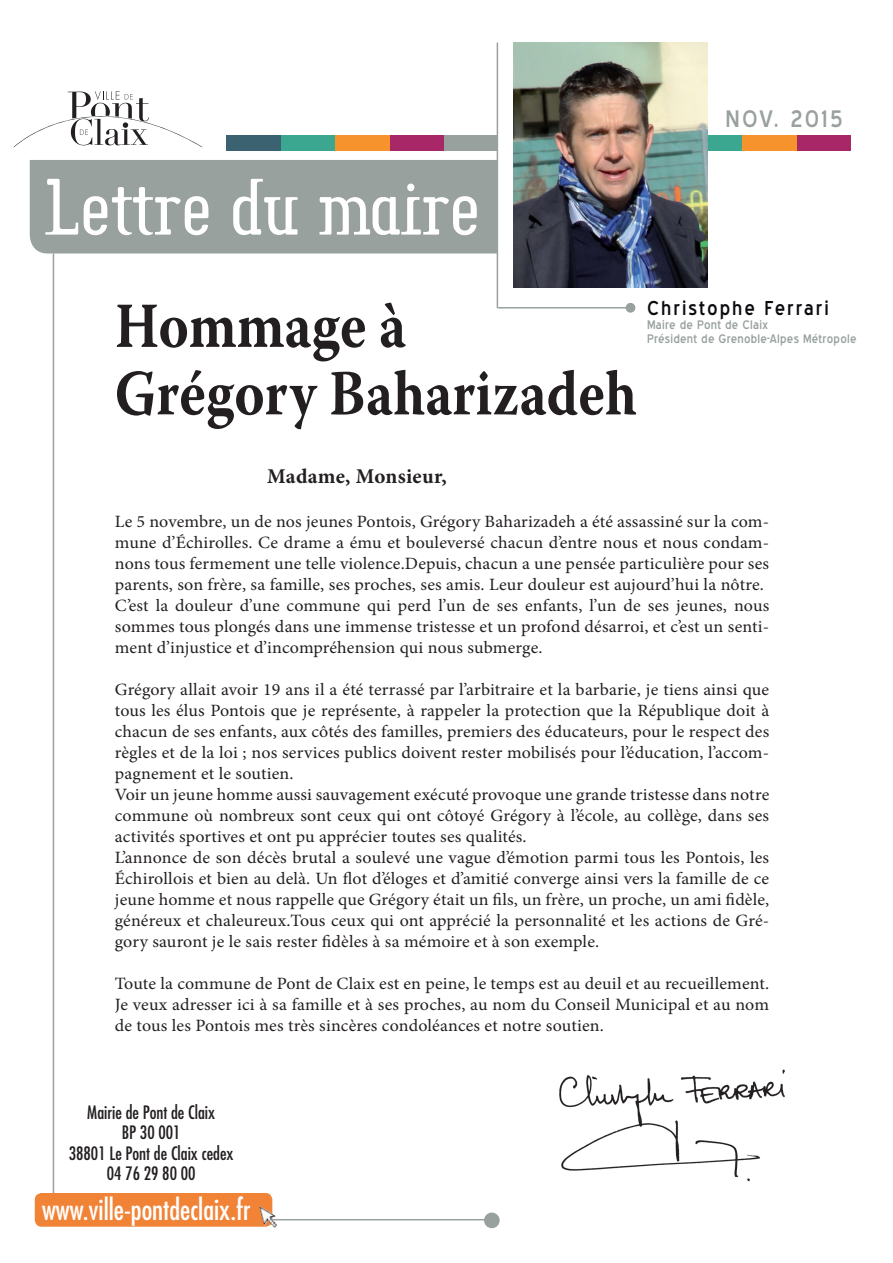
<style>
.page{position:relative;width:893px;height:1263px;background:#fff}
.page>*{position:absolute;margin:0;border:0;box-sizing:border-box;transform-origin:0 0}
.t1{font:73.5px "Tower Print US";color:#fff;scale:.94 1}
.t2{font:700 64.05px/67.5px "Warnock Pro";color:#231f20;scale:.86 1}
.t3{font:condensed 28.2px "Futura";color:#fff}
.t4{font:23.1px "Blue Highway";letter-spacing:.1em;color:#98a19d}
.t5{font:700 21px "Minion Pro";letter-spacing:.015em;color:#231f20}
.t6{font:19.5px "Blue Highway";letter-spacing:.1em;color:#0e0b10}
.t7{font:condensed 18px/20.2px "Futura";color:#231f20;text-align:center}
.t8{font:17.25px/21px "Minion Pro";letter-spacing:.01em;color:#231f20;scale:1.04 1}
.t9{font:12px/14.4px "Blue Highway";letter-spacing:.02em;color:#98a19d}
</style>
<div class="page">
<div style="left:444px;top:135px;width:53px;height:16px;background:#98a19d"></div>
<div style="left:389px;top:135px;width:55px;height:16px;background:#a82867"></div>
<div style="left:335px;top:135px;width:54px;height:16px;background:#f7932c"></div>
<div style="left:280px;top:135px;width:55px;height:16px;background:#3ba791"></div>
<div style="left:226px;top:135px;width:54px;height:16px;background:#3b6271"></div>
<div style="left:626px;top:303px;width:9px;height:10px;background:#98a19d;border-radius:50%"></div>
<svg style="left:14px;top:91px;width:188px;height:56px"></svg>
<div style="left:30px;top:160px;width:467px;height:93px;background:#98a19d"></div>
<hr style="left:53px;top:253px;width:1px;height:967px;background:#98a19d">
<hr style="left:54px;top:1219px;width:443px;height:1px;background:#98a19d">
<div style="left:484px;top:1212px;width:16px;height:16px;background:#98a19d;border-radius:50%"></div>
<hr style="left:497px;top:43px;width:1px;height:265px;background:#98a19d">
<div style="left:796px;top:135px;width:55px;height:16px;background:#a82867"></div>
<div style="left:742px;top:135px;width:54px;height:16px;background:#f7932c"></div>
<div style="left:687px;top:135px;width:55px;height:16px;background:#3ba791"></div>
<hr style="left:498px;top:307px;width:132px;height:1px;background:#98a19d">
<img style="left:514px;top:43px;width:193px;height:244px">
<div style="left:35px;top:1193px;width:237px;height:34px;background:#f18336;border-radius:7px"></div>
<img style="left:259px;top:1206px;width:18px;height:22px">
<img style="left:559px;top:1069px;width:226px;height:113px">
<h1 class="t1" style="left:44px;top:161px;width:466px">Lettre du maire</h1>
<h3 class="t4" style="left:725px;top:105px;width:119px">NOV. 2015</h3>
<h2 class="t2" style="left:115px;top:291px;width:609px">Hommage à<br>Grégory Baharizadeh</h2>
<p class="t5" style="left:267px;top:461px;width:181px">Madame, Monsieur,</p>
<p class="t6" style="left:647px;top:296px;width:183px">Christophe Ferrari</p>
<p class="t9" style="left:647px;top:317px;width:211px">Maire de Pont de Claix<br>Président de Grenoble-Alpes Métropole</p>
<p class="t8" style="left:115px;top:511px;width:631px">Le 5 novembre, un de nos jeunes Pontois, Grégory Baharizadeh a été assassiné sur la com&shy;mune d’Échirolles. Ce drame a ému et bouleversé chacun d’entre nous et nous condam&shy;nons tous fermement une telle violence.Depuis, chacun a une pensée particulière pour ses parents, son frère, sa famille, ses proches, ses amis. Leur douleur est aujourd’hui la nôtre.<br>C’est la douleur d’une commune qui perd l’un de ses enfants, l’un de ses jeunes, nous sommes tous plongés dans une immense tristesse et un profond désarroi, et c’est un senti&shy;ment d’injustice et d’incompréhension qui nous submerge.</p>
<p class="t8" style="left:115px;top:679px;width:631px">Grégory allait avoir 19 ans il a été terrassé par l’arbitraire et la barbarie, je tiens ainsi que tous les élus Pontois que je représente, à rappeler la protection que la République doit à chacun de ses enfants, aux côtés des familles, premiers des éducateurs, pour le respect des règles et de la loi ; nos services publics doivent rester mobilisés pour l’éducation, l’accom&shy;pagnement et le soutien.<br>Voir un jeune homme aussi sauvagement exécuté provoque une grande tristesse dans notre commune où nombreux sont ceux qui ont côtoyé Grégory à l’école, au collège, dans ses activités sportives et ont pu apprécier toutes ses qualités.<br>L’annonce de son décès brutal a soulevé une vague d’émotion parmi tous les Pontois, les Échirollois et bien au delà. Un flot d’éloges et d’amitié converge ainsi vers la famille de ce jeune homme et nous rappelle que Grégory était un fils, un frère, un proche, un ami fidèle, généreux et chaleureux.Tous ceux qui ont apprécié la personnalité et les actions de Gré&shy;gory sauront je le sais rester fidèles à sa mémoire et à son exemple.</p>
<p class="t8" style="left:115px;top:973px;width:631px;text-align:justify">Toute la commune de Pont de Claix est en peine, le temps est au deuil et au recueillement.<br>Je veux adresser ici à sa famille et à ses proches, au nom du Conseil Municipal et au nom de tous les Pontois mes très sincères condoléances et notre soutien.</p>
<p class="t7" style="left:69px;top:1102px;width:166px">Mairie de Pont de Claix<br>BP 30 001<br>38801 Le Pont de Claix cedex<br>04 76 29 80 00</p>
<h3 class="t3" style="left:42px;top:1191px;width:210px">www.ville-pontdeclaix.fr</h3>
</div>
